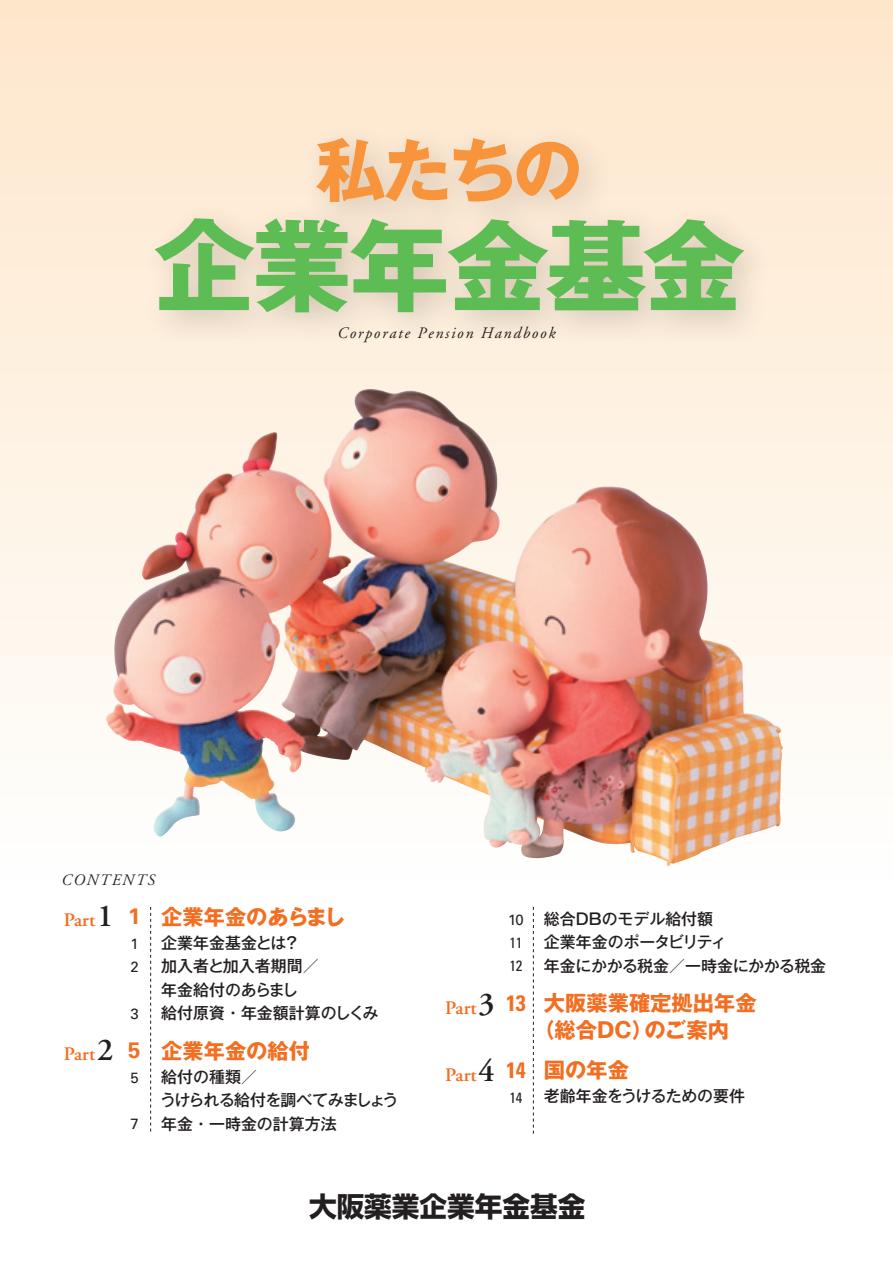
<style>
.page{position:relative;width:893px;height:1263px;background:#fff}
.page>*{position:absolute;margin:0;border:0;box-sizing:border-box;transform-origin:0 0}
.t1{font:700 100.95px "Gothic MB101 Pr 6";letter-spacing:-.03em;color:#5ebc55}
.t2{font:700 69.15px "Gothic MB101 Pr 6";color:#f7943c}
.t3{font:700 27.6px "Shin Go Pr 6";color:#231f20}
.t4{font:700 22.35px "Univers";color:#f36e21}
.t5{font:700 21.3px/26.5px "Gothic MB101 Pr 6";color:#f36e21}
.t6{font:600 19.2px "Adobe Garamond";color:#f36e21}
.t7{font:500 15.9px/23.4px "Gothic MB101 Pr 6";color:#231f20}
.t8{font:italic 15.9px "Adobe Garamond";letter-spacing:.11em;color:#231f20}
.t9{font:condensed 14.85px/23.4px "Univers";color:#231f20;text-align:justify}
.t10{font:14.85px/23.4px "Univers";color:#231f20}
.s1{font-size:31.95px;color:#231f20}
.s2{font-stretch:normal}
.s3{font-family:"Univers";font-weight:700;font-stretch:condensed;font-size:22.35px}
</style>
<div class="page">
<img style="left:0;top:0;width:893px;height:867px">
<svg style="left:150px;top:907px;width:1px;height:225px"></svg>
<svg style="left:533px;top:907px;width:1px;height:227px"></svg>
<img style="left:124px;top:106px;width:667px;height:285px">
<img style="left:105px;top:390px;width:270px;height:449px">
<p class="t2" style="left:316px;top:113px;width:268px">私たちの</p>
<p class="t1" style="left:154px;top:182px;width:592px">企業年金基金</p>
<p class="t8" style="left:338px;top:324px;width:219px">Corporate Pension Handbook</p>
<p class="t8" style="left:62px;top:872px;width:95px">CONTENTS</p>
<p class="t6" style="left:64px;top:910px;width:51px">Part<span class="s1">1</span></p>
<p class="t6" style="left:64px;top:1043px;width:51px">Part<span class="s1">2</span></p>
<p class="t4" style="left:128px;top:903px;width:14px">1</p>
<p class="t10" style="left:130px;top:932px;width:10px">1<br>2</p>
<p class="t10" style="left:130px;top:1002px;width:10px">3</p>
<p class="t4" style="left:128px;top:1037px;width:14px">5</p>
<p class="t10" style="left:130px;top:1066px;width:10px">5</p>
<p class="t10" style="left:130px;top:1112px;width:10px">7</p>
<p class="t5" style="left:161px;top:903px;width:186px">企業年金のあらまし</p>
<p class="t7" style="left:161px;top:930px;width:219px">企業年金基金とは？<br>加入者と加入者期間／<br>年金給付のあらまし<br>給付原資・年金額計算のしくみ</p>
<p class="t5" style="left:161px;top:1037px;width:150px">企業年金の給付</p>
<p class="t7" style="left:160px;top:1064px;width:240px">給付の種類／<br>うけられる給付を調べてみましょう年金・一時金の計算方法</p>
<p class="t9" style="left:508px;top:907px;width:17px"><span class="s2">10<br></span>11<br>12</p>
<p class="t6" style="left:445px;top:997px;width:82px">Part<span class="s1">3</span> <span class="s3">13</span></p>
<p class="t6" style="left:445px;top:1064px;width:82px">Part<span class="s1">4</span> <span class="s3">14</span></p>
<p class="t9" style="left:509px;top:1086px;width:15px">14</p>
<p class="t7" style="left:544px;top:906px;width:284px">総合DBのモデル給付額<br>企業年金のポータビリティ<br>年金にかかる税金／一時金にかかる税金</p>
<p class="t5" style="left:533px;top:989px;width:225px;text-indent:11px">大阪薬業確定拠出年金（総合DC）のご案内</p>
<p class="t5" style="left:544px;top:1056px;width:87px">国の年金</p>
<p class="t7" style="left:544px;top:1084px;width:203px">老齢年金をうけるための要件</p>
<p class="t3" style="left:309px;top:1184px;width:278px">大阪薬業企業年金基金</p>
</div>
